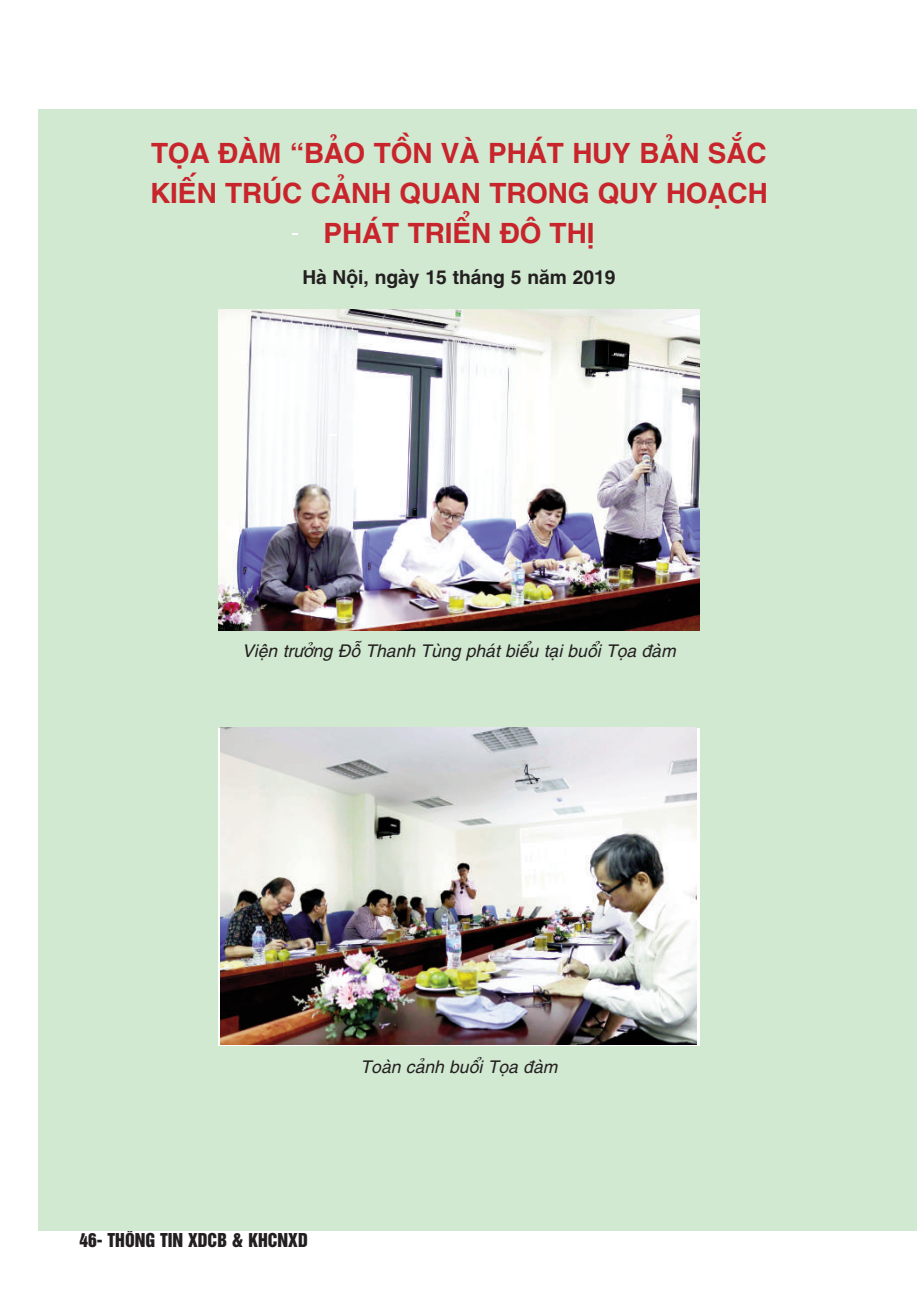
<style>
.page{position:relative;width:918px;height:1305px;background:#fff}
.page>*{position:absolute;margin:0;border:0;box-sizing:border-box;transform-origin:0 0}
.t1{font:700 28px/40.2px "Vn Helv 2";color:#c8242b;text-align:center}
.t2{font:700 19.25px "Vn Helv 2";color:#231f20}
.t3{font:italic 17.5px "Vn Helv 2";color:#231f20}
.t4{font:17.5px "Vn Helvet Ins H Medium";color:#231f20}
</style>
<div class="page">
<div style="left:39px;top:109px;width:878px;height:1121px;background:#d1e8d1"></div>
<img style="left:218px;top:310px;width:481px;height:320px">
<img style="left:221px;top:728px;width:475px;height:317px">
<svg style="left:292px;top:233px;width:6px;height:2px"></svg>
<svg style="left:330px;top:434px;width:7px;height:2px"></svg>
<p class="t1" style="left:150px;top:133px;width:619px">TOÅA ÀAÂM “BAÃO TÖÌN VAÂPHAÁT HUY BAÃN SÙÆC<br>KIÏËN TRUÁC CAÃNH QUAN TRONG QUY HOAÅCH<br>PHAÁT TRIÏÍN ÀÖ THÕ</p>
<p class="t2" style="left:302px;top:266px;width:315px">Haâ Nöåi, ngaây 15 thaáng 5 nùm 2019</p>
<p class="t3" style="left:242px;top:641px;width:435px">Viïån trûúãng Àöî Thanh Tuâng phaát biïíu taåi buöíi Toåa àaâm</p>
<p class="t3" style="left:361px;top:1057px;width:198px">Toaân caãnh buöíi Toåa àaâm</p>
<p class="t4" style="left:79px;top:1230px;width:230px">46- TH¤NG TIN XDCB &amp; KHCNXD</p>
</div>
